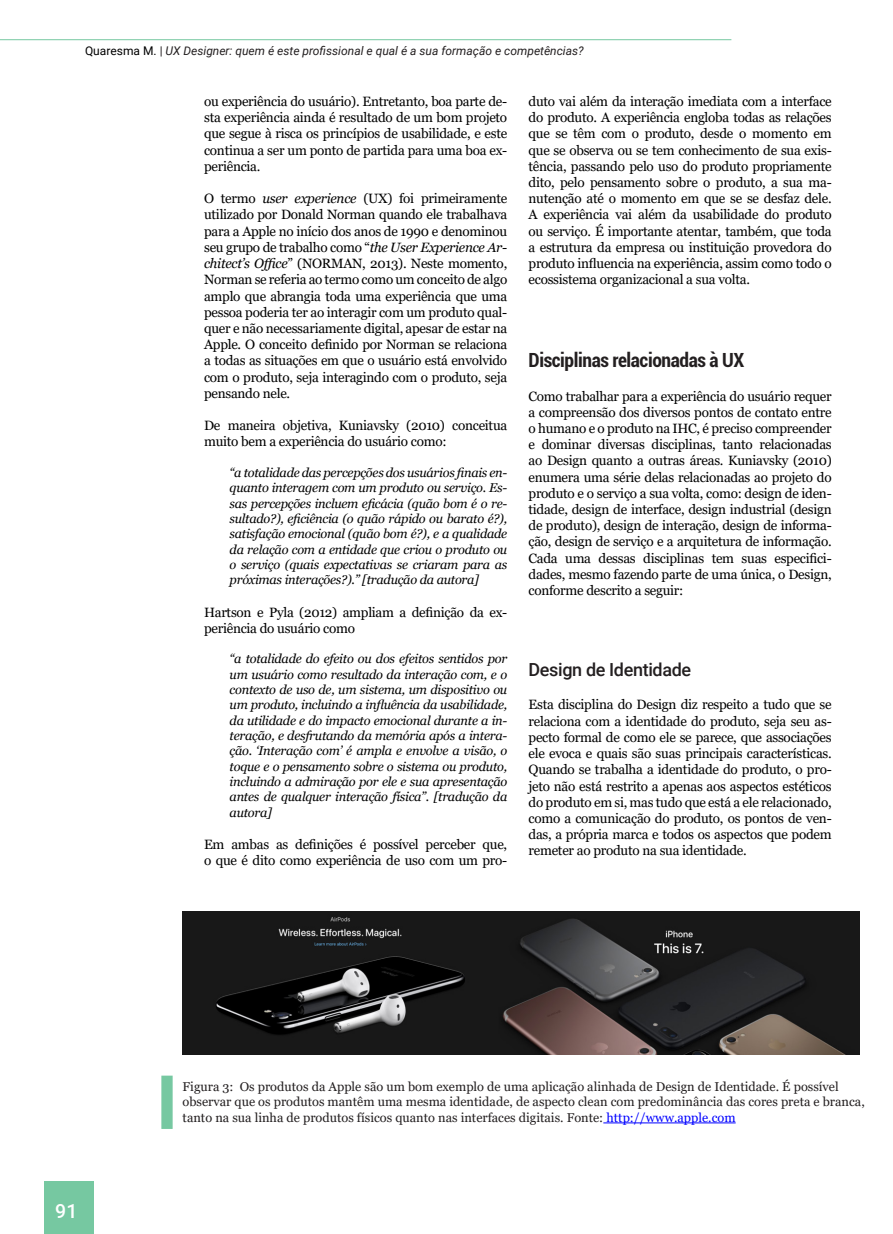
<style>
.page{position:relative;width:893px;height:1234px;background:#fff}
.page>*{position:absolute;margin:0;border:0;box-sizing:border-box;transform-origin:0 0}
.t1{font:700 condensed 19.5px "Roboto";letter-spacing:-.02em;color:#231f20}
.t2{font:500 19.5px "Roboto";color:#fff}
.t3{font:500 18px "Roboto";letter-spacing:-.02em;color:#231f20}
.t4{font:13.5px/16.2px "Georgia";letter-spacing:-.02em;color:#000;text-align:justify}
.t5{font:italic 12.75px/15.3px "Georgia";letter-spacing:-.02em;color:#000;text-align:justify}
.t6{font:12.75px/15.3px "Georgia";color:#231f20}
.t7{font:italic 12px "Roboto";color:#231f20}
.s1{font-style:normal;color:#000}
.s2{font-style:normal}
.s3{font-style:italic}
.s4{color:#00f}
</style>
<div class="page">
<img style="left:183px;top:911px;width:676px;height:143px">
<hr style="left:603px;top:1122px;width:133px;height:1px;background:#00f">
<div style="left:161px;top:1075px;width:12px;height:53px;background:#76c8a1;border:2px solid #76c8a1"></div>
<div style="left:45px;top:1181px;width:49px;height:52px;background:#76c8a1"></div>
<hr style="left:0;top:39px;width:731px;height:1px;background:#76c8a1">
<p class="t7" style="left:85px;top:42px;width:500px"><span class="s1">Quaresma M.</span> <span class="s2">|</span> UX Designer: quem é este profissional e qual é a sua formação e competências?</p>
<p class="t4" style="left:204px;top:93px;width:305px">ou experiência do usuário). Entretanto, boa parte de&shy;sta experiência ainda é resultado de um bom projeto que segue à risca os princípios de usabilidade, e este continua a ser um ponto de partida para uma boa ex&shy;periência.</p>
<p class="t4" style="left:204px;top:191px;width:305px">O termo <span class="s3">user experience</span> (UX) foi primeiramente utilizado por Donald Norman quando ele trabalhava para a Apple no início dos anos de 1990 e denominou seu grupo de trabalho como “<span class="s3">the User Experience Ar&shy;chitect’s Office</span>” (NORMAN, 2013). Neste momento, Norman se referia ao termo como um conceito de algo amplo que abrangia toda uma experiência que uma pessoa poderia ter ao interagir com um produto qual&shy;quer e não necessariamente digital, apesar de estar na Apple. O conceito definido por Norman se relaciona a todas as situações em que o usuário está envolvido com o produto, seja interagindo com o produto, seja pensando nele.</p>
<p class="t4" style="left:204px;top:417px;width:305px">De maneira objetiva, Kuniavsky (2010) conceitua muito bem a experiência do usuário como:</p>
<p class="t5" style="left:230px;top:465px;width:279px">“a totalidade das percepções dos usuários finais en&shy;quanto interagem com um produto ou serviço. Es&shy;sas percepções incluem eficácia (quão bom é o re&shy;sultado?), eficiência (o quão rápido ou barato é?), satisfação emocional (quão bom é?), e a qualidade da relação com a entidade que criou o produto ou o serviço (quais expectativas se criaram para as próximas interações?).” [tradução da autora]</p>
<p class="t4" style="left:204px;top:604px;width:305px">Hartson e Pyla (2012) ampliam a definição da ex&shy;periência do usuário como</p>
<p class="t5" style="left:230px;top:651px;width:279px">“a totalidade do efeito ou dos efeitos sentidos por um usuário como resultado da interação com, e o contexto de uso de, um sistema, um dispositivo ou um produto, incluindo a influência da usabilidade, da utilidade e do impacto emocional durante a in&shy;teração, e desfrutando da memória após a intera&shy;ção. ‘Interação com’ é ampla e envolve a visão, o toque e o pensamento sobre o sistema ou produto, incluindo a admiração por ele e sua apresentação antes de qualquer interação física”. [tradução da autora]</p>
<p class="t4" style="left:204px;top:836px;width:305px">Em ambas as definições é possível perceber que, o que é dito como experiência de uso com um pro-</p>
<p class="t4" style="left:529px;top:93px;width:305px">duto vai além da interação imediata com a interface do produto. A experiência engloba todas as relações que se têm com o produto, desde o momento em que se observa ou se tem conhecimento de sua exis&shy;tência, passando pelo uso do produto propriamente dito, pelo pensamento sobre o produto, a sua ma&shy;nutenção até o momento em que se se desfaz dele.<br>A experiência vai além da usabilidade do produto ou serviço. É importante atentar, também, que toda a estrutura da empresa ou instituição provedora do produto influencia na experiência, assim como todo o ecossistema organizacional a sua volta.</p>
<h1 class="t1" style="left:529px;top:346px;width:217px">Disciplinas relacionadas à UX</h1>
<p class="t4" style="left:529px;top:388px;width:305px">Como trabalhar para a experiência do usuário requer a compreensão dos diversos pontos de contato entre o humano e o produto na IHC, é preciso compreender e dominar diversas disciplinas, tanto relacionadas ao Design quanto a outras áreas. Kuniavsky (2010) enumera uma série delas relacionadas ao projeto do produto e o serviço a sua volta, como: design de iden&shy;tidade, design de interface, design industrial (design de produto), design de interação, design de informa&shy;ção, design de serviço e a arquitetura de informação.<br>Cada uma dessas disciplinas tem suas especifici&shy;dades, mesmo fazendo parte de uma única, o Design, conforme descrito a seguir:</p>
<h2 class="t3" style="left:529px;top:657px;width:164px">Design de Identidade</h2>
<p class="t4" style="left:529px;top:696px;width:305px">Esta disciplina do Design diz respeito a tudo que se relaciona com a identidade do produto, seja seu as&shy;pecto formal de como ele se parece, que associações ele evoca e quais são suas principais características.<br>Quando se trabalha a identidade do produto, o pro&shy;jeto não está restrito a apenas aos aspectos estéticos do produto em si, mas tudo que está a ele relacionado, como a comunicação do produto, os pontos de ven&shy;das, a própria marca e todos os aspectos que podem remeter ao produto na sua identidade.</p>
<h1 class="t2" style="left:55px;top:1197px;width:24px">91</h1>
<p class="t6" style="left:183px;top:1079px;width:684px">Figura 3: Os produtos da Apple são um bom exemplo de uma aplicação alinhada de Design de Identidade. É possível observar que os produtos mantêm uma mesma identidade, de aspecto clean com predominância das cores preta e branca, tanto na sua linha de produtos físicos quanto nas interfaces digitais. Fonte: <span class="s4">http://www.apple.com</span></p>
</div>
